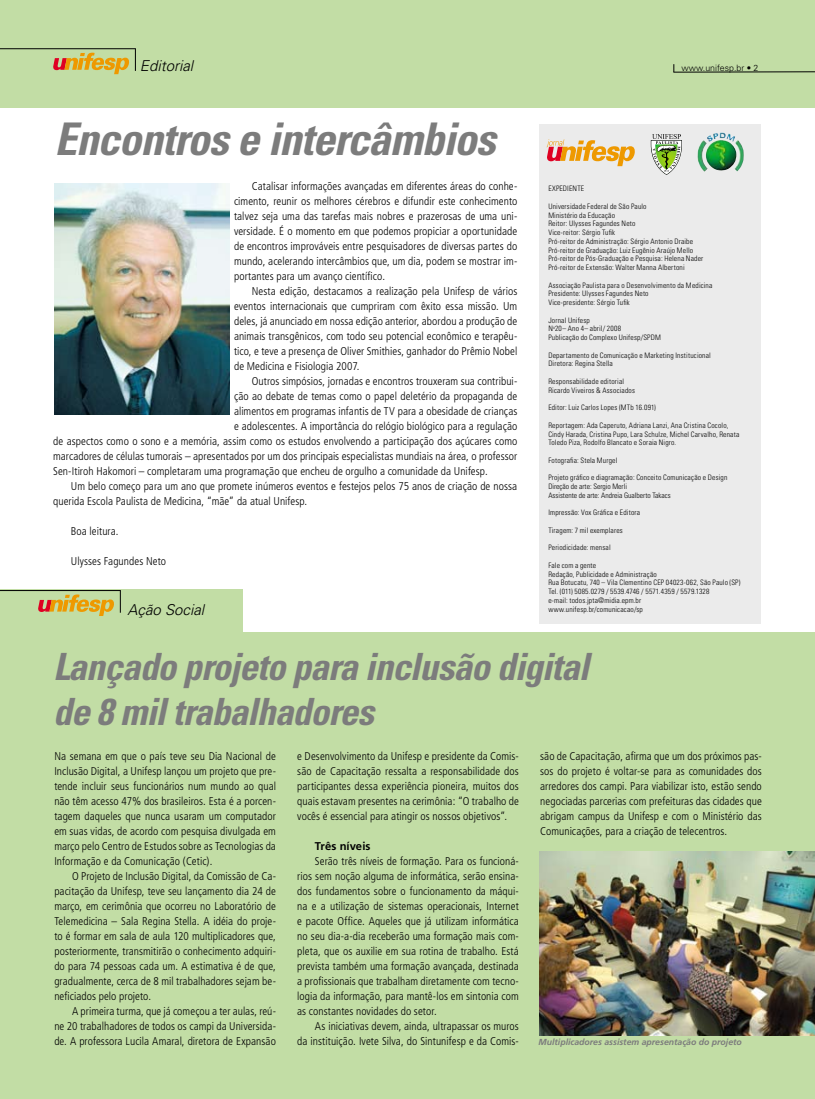
<style>
.page{position:relative;width:815px;height:1099px;background:#fff}
.page>*{position:absolute;margin:0;border:0;box-sizing:border-box;transform-origin:0 0}
.t1{font:italic 700 condensed 45px "Univers";letter-spacing:-.02em;color:#7c7c7c}
.t2{font:italic 700 condensed 37.5px/45px "Univers";letter-spacing:-.025em;color:#7c7c7c}
.t3{font:italic 300 15px "Univers";color:#000}
.t4{font:300 condensed 11.25px/15px "Frutiger";letter-spacing:.005em;color:#000;text-align:justify}
.t5{font:700 11.25px "Frutiger";letter-spacing:.01em;color:#000}
.t6{font:italic 700 8.75px "Frutiger";color:#7c7c7c}
.t7{font:300 8.75px "Univers";color:#000}
.t8{font:300 condensed 7.5px/8.8px "Univers";letter-spacing:.025em;color:#000}
.t9{font:300 condensed 7.5px/8.8px "Univers";color:#000}
</style>
<div class="page">
<div style="left:0;top:632px;width:815px;height:466px;background:#c2dda5"></div>
<div style="left:0;top:0;width:815px;height:107px;background:#c2dda5"></div>
<hr style="left:673px;top:71px;width:142px;height:1px;background:#000">
<svg style="left:53px;top:53px;width:76px;height:21px"></svg>
<hr style="left:0;top:48px;width:136px;height:1px;background:#000">
<svg style="left:135px;top:49px;width:1px;height:22px"></svg>
<div style="left:0;top:589px;width:242px;height:58px;background:#c2dda5"></div>
<div style="left:539px;top:124px;width:222px;height:500px;background:#ebebeb"></div>
<svg style="left:547px;top:139px;width:88px;height:27px"></svg>
<img style="left:697px;top:132px;width:47px;height:40px">
<svg style="left:38px;top:594px;width:76px;height:22px"></svg>
<hr style="left:0;top:590px;width:121px;height:1px;background:#000">
<svg style="left:120px;top:590px;width:1px;height:22px"></svg>
<svg style="left:651px;top:134px;width:31px;height:41px"></svg>
<img style="left:54px;top:183px;width:175px;height:232px">
<img style="left:540px;top:851px;width:275px;height:184px">
<h3 class="t3" style="left:140px;top:57px;width:55px">Editorial</h3>
<p class="t7" style="left:682px;top:62px;width:78px">www.unifesp.br • 2</p>
<h1 class="t1" style="left:54px;top:112px;width:443px">Encontros e intercâmbios</h1>
<p class="t4" style="left:234px;top:179px;width:285px;text-indent:18px">Catalisar informações avançadas em diferentes áreas do conhe&shy;cimento, reunir os melhores cérebros e difundir este conhecimento talvez seja uma das tarefas mais nobres e prazerosas de uma uni&shy;versidade. É o momento em que podemos propiciar a oportunidade de encontros improváveis entre pesquisadores de diversas partes do mundo, acelerando intercâmbios que, um dia, podem se mostrar im&shy;portantes para um avanço científico.</p>
<p class="t4" style="left:234px;top:283px;width:285px;text-indent:18px">Nesta edição, destacamos a realização pela Unifesp de vários eventos internacionais que cumpriram com êxito essa missão. Um deles, já anunciado em nossa edição anterior, abordou a produção de animais transgênicos, com todo seu potencial econômico e terapêu&shy;tico, e teve a presença de Oliver Smithies, ganhador do Prêmio Nobel de Medicina e Fisiologia 2007.</p>
<p class="t4" style="left:252px;top:373px;width:267px">Outros simpósios, jornadas e encontros trouxeram sua contribui-</p>
<p class="t4" style="left:234px;top:388px;width:285px">ção ao debate de temas como o papel deletério da propaganda de</p>
<p class="t4" style="left:234px;top:403px;width:285px">alimentos em programas infantis de TV para a obesidade de crianças</p>
<p class="t4" style="left:234px;top:418px;width:285px">e adolescentes. A importância do relógio biológico para a regulação</p>
<p class="t4" style="left:53px;top:433px;width:466px">de aspectos como o sono e a memória, assim como os estudos envolvendo a participação dos açúcares como</p>
<p class="t4" style="left:53px;top:448px;width:466px">marcadores de células tumorais – apresentados por um dos principais especialistas mundiais na área, o professor</p>
<p class="t4" style="left:53px;top:463px;width:436px">Sen-Itiroh Hakomori – completaram uma programação que encheu de orgulho a comunidade da Unifesp.</p>
<p class="t4" style="left:71px;top:478px;width:448px">Um belo começo para um ano que promete inúmeros eventos e festejos pelos 75 anos de criação de nossa</p>
<p class="t4" style="left:53px;top:493px;width:256px">querida Escola Paulista de Medicina, “mãe” da atual Unifesp.</p>
<p class="t4" style="left:71px;top:523px;width:49px">Boa leitura.</p>
<p class="t4" style="left:71px;top:553px;width:97px">Ulysses Fagundes Neto</p>
<h3 class="t3" style="left:128px;top:600px;width:78px">Ação Social</h3>
<p class="t8" style="left:548px;top:184px;width:37px">EXPEDIENTE</p>
<p class="t8" style="left:548px;top:202px;width:156px">Universidade Federal de São Paulo<br>Ministério da Educação<br>Reitor: Ulysses Fagundes Neto<br>Vice-reitor: Sérgio Tufik<br>Pró-reitor de Administração: Sérgio Antonio Draibe Pró-reitor de Graduação: Luiz Eugênio Araújo Mello Pró-reitor de Pós-Graduação e Pesquisa: Helena Nader Pró-reitor de Extensão: Walter Manna Albertoni</p>
<p class="t8" style="left:548px;top:280px;width:166px">Associação Paulista para o Desenvolvimento da Medicina<br>Presidente: Ulysses Fagundes Neto<br>Vice-presidente: Sérgio Tufik</p>
<p class="t8" style="left:548px;top:315px;width:114px">Jornal Unifesp<br>N<sup>o</sup>20– Ano 4– abril/ 2008<br>Publicação do Complexo Unifesp/SPDM</p>
<p class="t8" style="left:548px;top:350px;width:164px">Departamento de Comunicação e Marketing Institucional<br>Diretora: Regina Stella</p>
<p class="t8" style="left:548px;top:377px;width:88px">Responsabilidade editorial<br>Ricardo Viveiros &amp; Associados</p>
<p class="t8" style="left:548px;top:403px;width:109px">Editor: Luiz Carlos Lopes (MTb 16.091)</p>
<p class="t8" style="left:548px;top:420px;width:193px">Reportagem: Ada Caperuto, Adriana Lanzi, Ana Cristina Cocolo,<br>Cindy Harada, Cristina Pupo, Lara Schulze, Michel Carvalho, Renata<br>Toledo Piza, Rodolfo Blancato e Soraia Nigro.</p>
<p class="t8" style="left:548px;top:455px;width:71px">Fotografia: Stela Murgel</p>
<p class="t9" style="left:548px;top:473px;width:181px">Projeto gráfico e diagramação: Conceito Comunicação e Design<br>Direção de arte: Sergio Merli<br>Assistente de arte: Andreia Gualberto Takacs</p>
<p class="t8" style="left:548px;top:508px;width:93px">Impressão: Vox Gráfica e Editora</p>
<p class="t8" style="left:548px;top:525px;width:76px">Tiragem: 7 mil exemplares</p>
<p class="t8" style="left:548px;top:543px;width:64px">Periodicidade: mensal</p>
<p class="t8" style="left:548px;top:560px;width:194px">Fale com a gente<br>Redação, Publicidade e Administração<br>Rua Botucatu, 740 – Vila Clementino CEP 04023-062, São Paulo (SP)<br>Tel. (011) 5085.0279 / 5539.4746 / 5571.4359 / 5579.1328<br>e-mail: todos.jpta@midia.epm.br<br>www.unifesp.br/comunicacao/sp</p>
<h2 class="t2" style="left:53px;top:643px;width:538px">Lançado projeto para inclusão digital de 8 mil trabalhadores</h2>
<p class="t4" style="left:54px;top:748px;width:223px">Na semana em que o país teve seu Dia Nacional de Inclusão Digital, a Unifesp lançou um projeto que pre&shy;tende incluir seus funcionários num mundo ao qual não têm acesso 47% dos brasileiros. Esta é a porcen&shy;tagem daqueles que nunca usaram um computador em suas vidas, de acordo com pesquisa divulgada em março pelo Centro de Estudos sobre as Tecnologias da Informação e da Comunicação (Cetic).</p>
<p class="t4" style="left:54px;top:868px;width:223px;text-indent:18px">O Projeto de Inclusão Digital, da Comissão de Ca&shy;pacitação da Unifesp, teve seu lançamento dia 24 de março, em cerimônia que ocorreu no Laboratório de Telemedicina – Sala Regina Stella. A idéia do proje&shy;to é formar em sala de aula 120 multiplicadores que, posteriormente, transmitirão o conhecimento adquiri&shy;do para 74 pessoas cada um. A estimativa é de que, gradualmente, cerca de 8 mil trabalhadores sejam be&shy;neficiados pelo projeto.</p>
<p class="t4" style="left:54px;top:1003px;width:223px;text-indent:18px">A primeira turma, que já começou a ter aulas, reú&shy;ne 20 trabalhadores de todos os campi da Universida&shy;de. A professora Lucila Amaral, diretora de Expansão</p>
<p class="t4" style="left:297px;top:748px;width:223px">e Desenvolvimento da Unifesp e presidente da Comis&shy;são de Capacitação ressalta a responsabilidade dos participantes dessa experiência pioneira, muitos dos quais estavam presentes na cerimônia: “O trabalho de vocês é essencial para atingir os nossos objetivos”.</p>
<p class="t5" style="left:315px;top:839px;width:57px">Três níveis</p>
<p class="t4" style="left:297px;top:853px;width:223px;text-indent:18px">Serão três níveis de formação. Para os funcioná&shy;rios sem noção alguma de informática, serão ensina&shy;dos fundamentos sobre o funcionamento da máqui&shy;na e a utilização de sistemas operacionais, Internet e pacote Office. Aqueles que já utilizam informática no seu dia-a-dia receberão uma formação mais com&shy;pleta, que os auxilie em sua rotina de trabalho. Está prevista também uma formação avançada, destinada a profissionais que trabalham diretamente com tecno&shy;logia da informação, para mantê-los em sintonia com as constantes novidades do setor.</p>
<p class="t4" style="left:297px;top:1018px;width:223px;text-align:right">As iniciativas devem, ainda, ultrapassar os muros<br>da instituição. Ivete Silva, do Sintunifesp e da Comis-</p>
<p class="t4" style="left:540px;top:748px;width:223px">são de Capacitação, afirma que um dos próximos pas&shy;sos do projeto é voltar-se para as comunidades dos arredores dos campi. Para viabilizar isto, estão sendo negociadas parcerias com prefeituras das cidades que abrigam campus da Unifesp e com o Ministério das Comunicações, para a criação de telecentros.</p>
<p class="t6" style="left:539px;top:1036px;width:205px">Multiplicadores assistem apresentação do projeto</p>
</div>
